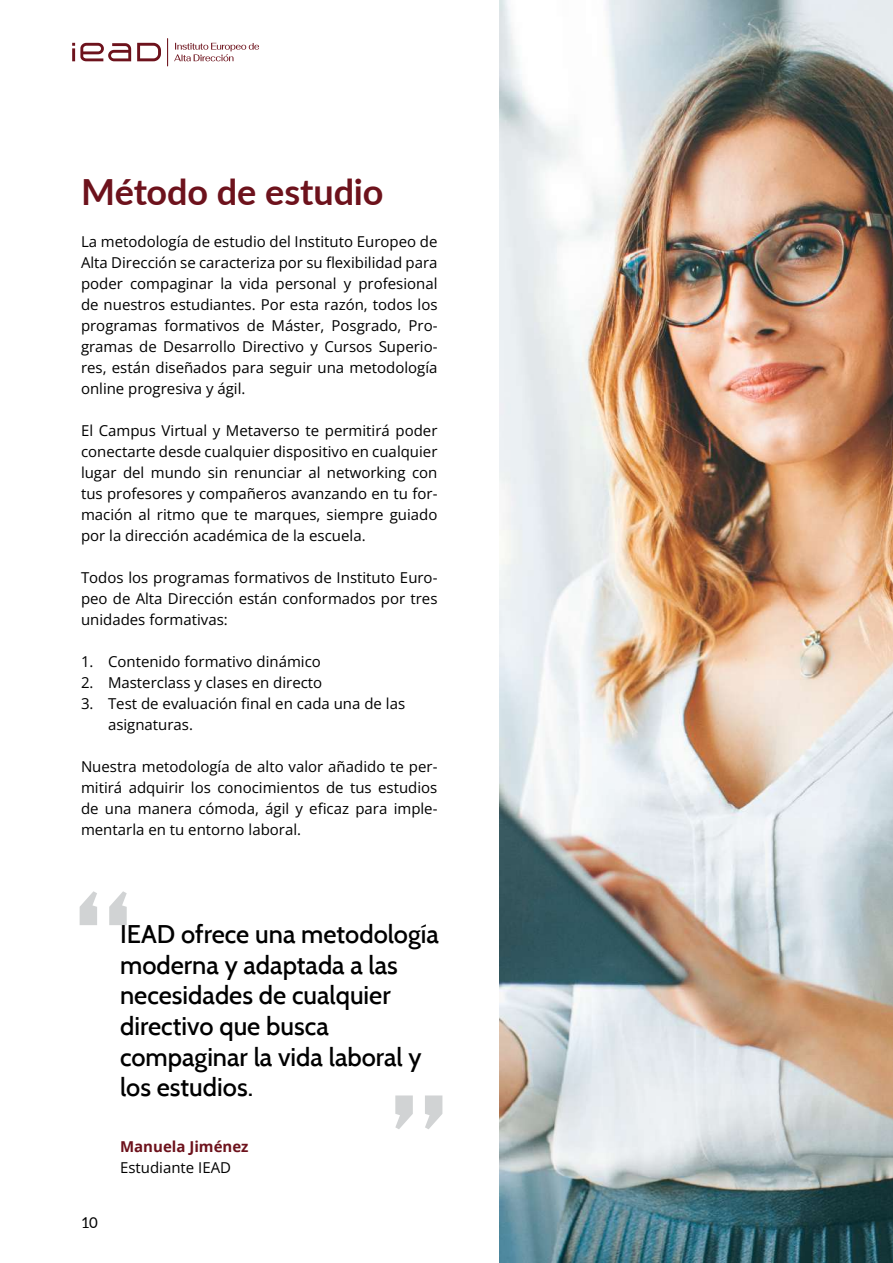
<style>
.page{position:relative;width:893px;height:1263px;background:#fff}
.page>*{position:absolute;margin:0;border:0;box-sizing:border-box;transform-origin:0 0}
.t1{font:700 141px "Cabin";color:#d1d3d4}
.t2{font:700 36px "Lato";letter-spacing:-.005em;color:#6d121c}
.t3{font:500 25.5px/30.6px "Cabin";color:#000}
.t4{font:15px/21px "Open Sans";color:#000;text-align:justify}
.t5{font:700 15px "Open Sans";color:#6d121c}
.t6{font:15px "Lato";color:#000}
</style>
<div class="page">
<img style="left:500px;top:0;width:393px;height:1263px">
<svg style="left:72px;top:38px;width:187px;height:28px"></svg>
<h2 class="t2" style="left:81px;top:165px;width:304px">Método de estudio</h2>
<p class="t4" style="left:81px;top:231px;width:358px">La metodología de estudio del Instituto Europeo de Alta Dirección se caracteriza por su flexibilidad para poder compaginar la vida personal y profesional de nuestros estudiantes. Por esta razón, todos los programas formativos de Máster, Posgrado, Pro&shy;gramas de Desarrollo Directivo y Cursos Superio&shy;res, están diseñados para seguir una metodología online progresiva y ágil.</p>
<p class="t4" style="left:81px;top:420px;width:358px">El Campus Virtual y Metaverso te permitirá poder conectarte desde cualquier dispositivo en cualquier lugar del mundo sin renunciar al networking con tus profesores y compañeros avanzando en tu for&shy;mación al ritmo que te marques, siempre guiado por la dirección académica de la escuela.</p>
<p class="t4" style="left:81px;top:567px;width:358px">Todos los programas formativos de Instituto Euro&shy;peo de Alta Dirección están conformados por tres unidades formativas:</p>
<p class="t4" style="left:81px;top:651px;width:241px">1. Contenido formativo dinámico</p>
<p class="t4" style="left:81px;top:672px;width:243px">2. Masterclass y clases en directo</p>
<p class="t4" style="left:108px;top:693px;width:299px;text-indent:-27px">3. Test de evaluación final en cada una de las asignaturas.</p>
<p class="t4" style="left:81px;top:756px;width:358px">Nuestra metodología de alto valor añadido te per&shy;mitirá adquirir los conocimientos de tus estudios de una manera cómoda, ágil y eficaz para imple&shy;mentarla en tu entorno laboral.</p>
<h1 class="t1" style="left:74px;top:862px;width:61px">“</h1>
<h3 class="t3" style="left:120px;top:919px;width:320px">IEAD ofrece una metodología moderna y adaptada a las necesidades de cualquier directivo que busca compaginar la vida laboral y los estudios.</h3>
<h1 class="t1" style="left:448px;top:1158px;width:61px;rotate:-180deg">“</h1>
<p class="t6" style="left:81px;top:1211px;width:18px">10</p>
<p class="t5" style="left:120px;top:1136px;width:130px">Manuela Jiménez</p>
<p class="t4" style="left:120px;top:1157px;width:113px">Estudiante IEAD</p>
</div>
